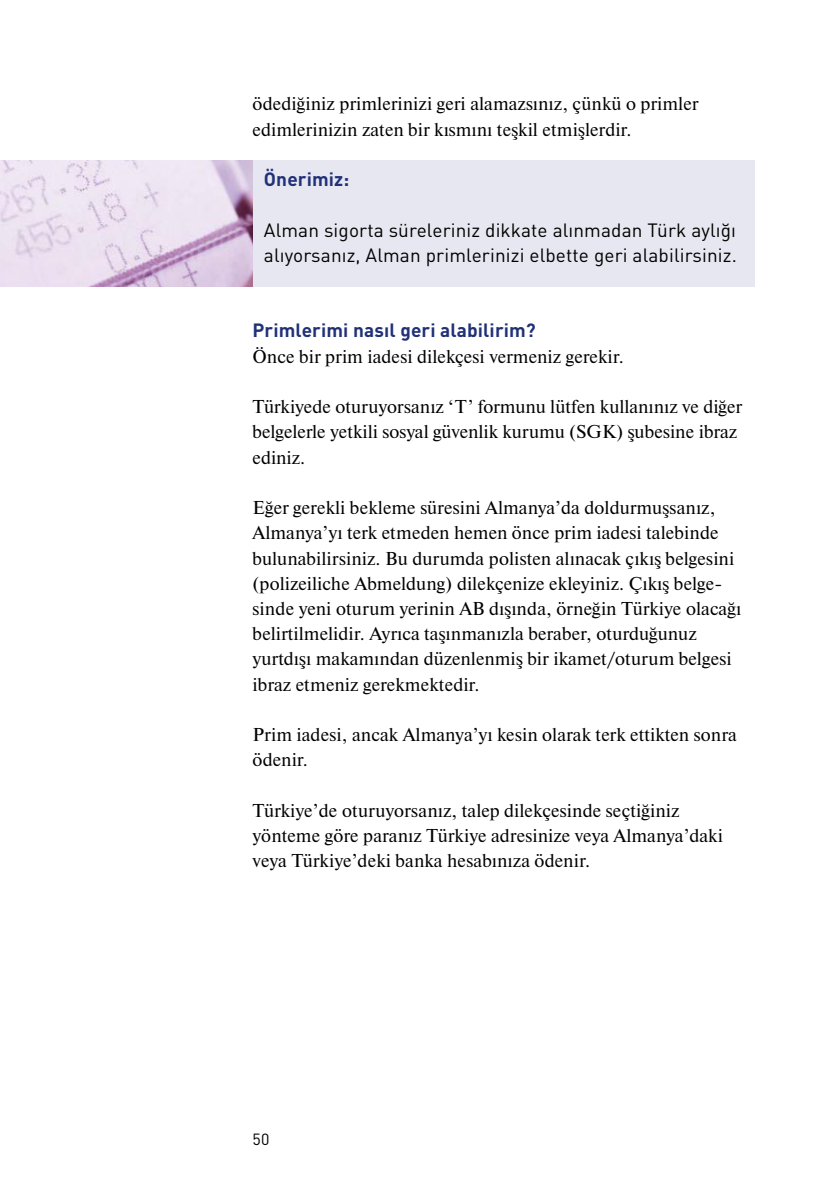
<style>
.page{position:relative;width:840px;height:1191px;background:#fff}
.page>*{position:absolute;margin:0;border:0;box-sizing:border-box;transform-origin:0 0}
.t1{font:19px/25.2px "DIN Pro";letter-spacing:.005em;color:#000}
.t2{font:700 19px "DIN Pro";letter-spacing:.005em;color:#213178}
.t3{font:18.6px/25.2px "Newton";letter-spacing:.005em;color:#000}
.t4{font:16px "DIN Pro";color:#000}
</style>
<div class="page">
<div style="left:252px;top:161px;width:502px;height:126px;background:#e7e7f1"></div>
<img style="left:0;top:161px;width:252px;height:126px">
<p class="t3" style="left:252px;top:91px;width:447px">ödediğiniz primlerinizi geri alamazsınız, çünkü o primler edimlerinizin zaten bir kısmını teşkil etmişlerdir.</p>
<p class="t2" style="left:264px;top:163px;width:87px">Önerimiz:</p>
<p class="t1" style="left:264px;top:215px;width:474px">Alman sigorta süreleriniz dikkate alınmadan Türk aylığı alıyorsanız, Alman primlerinizi elbette geri alabilirsiniz.</p>
<p class="t2" style="left:252px;top:315px;width:285px">Primlerimi nasıl geri alabilirim?</p>
<p class="t3" style="left:252px;top:343px;width:372px">Önce bir prim iadesi dilekçesi vermeniz gerekir.</p>
<p class="t3" style="left:252px;top:393px;width:491px">Türkiyede oturuyorsanız ‘T’ formunu lütfen kullanınız ve diğer belgelerle yetkili sosyal güvenlik kurumu (SGK) şubesine ibraz ediniz.</p>
<p class="t3" style="left:252px;top:494px;width:490px">Eğer gerekli bekleme süresini Almanya’da doldurmuşsanız, Almanya’yı terk etmeden hemen önce prim iadesi talebinde bulunabilirsiniz. Bu durumda polisten alınacak çıkış belgesini (polizeiliche Abmeldung) dilekçenize ekleyiniz. Çıkış belge&shy;sinde yeni oturum yerinin AB dışında, örneğin Türkiye olacağı belirtilmelidir. Ayrıca taşınmanızla beraber, oturduğunuz yurtdışı makamından düzenlenmiş bir ikamet/oturum belgesi ibraz etmeniz gerekmektedir.</p>
<p class="t3" style="left:252px;top:721px;width:485px">Prim iadesi, ancak Almanya’yı kesin olarak terk ettikten sonra ödenir.</p>
<p class="t3" style="left:252px;top:797px;width:471px">Türkiye’de oturuyorsanız, talep dilekçesinde seçtiğiniz yönteme göre paranız Türkiye adresinize veya Almanya’daki veya Türkiye’deki banka hesabınıza ödenir.</p>
<p class="t4" style="left:252px;top:1126px;width:18px">50</p>
</div>
